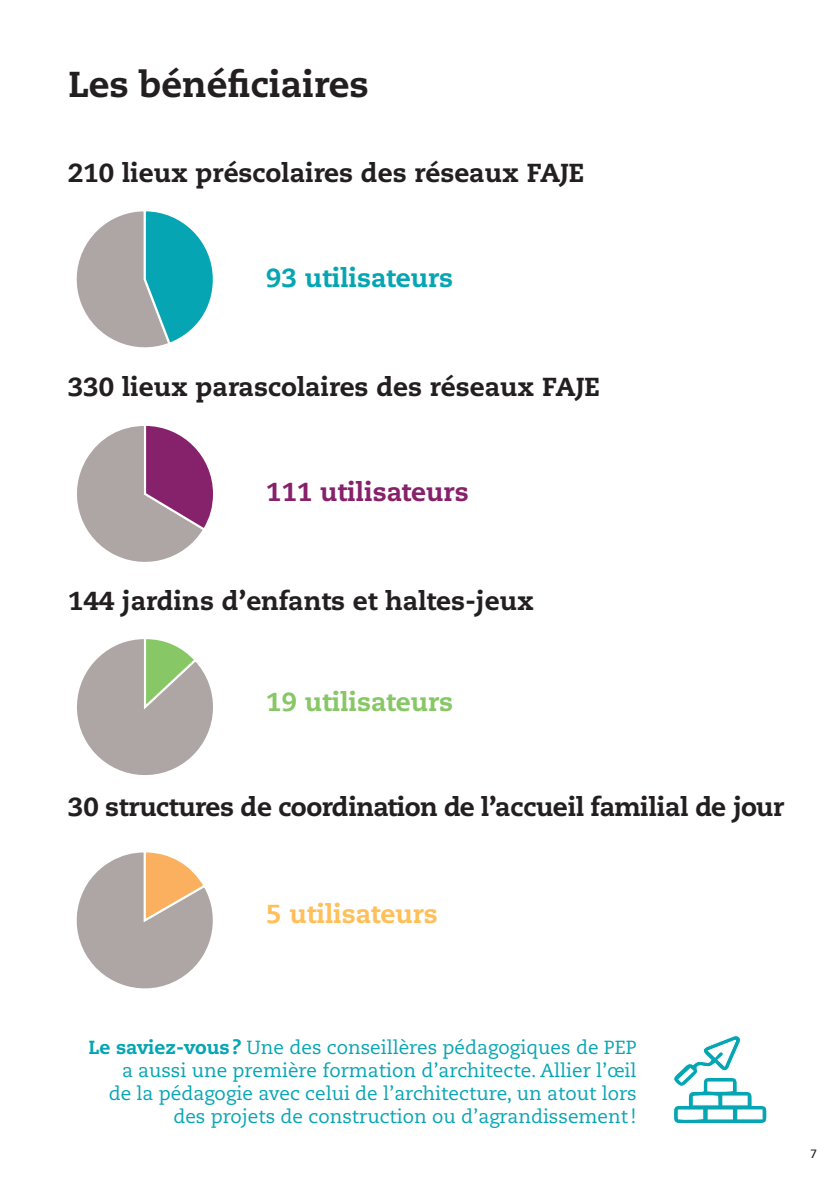
<style>
.page{position:relative;width:840px;height:1191px;background:#fff}
.page>*{position:absolute;margin:0;border:0;box-sizing:border-box;transform-origin:0 0}
.titre_2{font:800 36px "Caecilia LT";color:#231f20}
.sous_titres{font:800 26px "Caecilia LT";color:#231f20}
.sous_titres-2{font:800 26px "Caecilia LT";color:#86216b}
.sous_titres-3{font:800 26px "Caecilia LT";color:#06a5b4}
.sous_titres-4{font:800 26px "Caecilia LT";color:#87c765}
.sous_titres-5{font:800 26px "Caecilia LT";color:#ffbf59}
.texte{font:19px/22.8px "Caecilia LT";color:#06a5b4;text-align:right}
.t1{font:500 12px "Avenir Next";color:#231f20}
.s1{font-weight:800}
</style>
<div class="page">
<svg style="left:76px;top:211px;width:137px;height:137px"></svg>
<svg style="left:77px;top:426px;width:136px;height:136px"></svg>
<svg style="left:77px;top:639px;width:136px;height:136px"></svg>
<svg style="left:76px;top:852px;width:137px;height:137px"></svg>
<svg style="left:673px;top:1035px;width:94px;height:89px"></svg>
<p class="titre_2" style="left:68px;top:63px;width:302px">Les bénéficiaires</p>
<p class="sous_titres" style="left:68px;top:157px;width:517px">210 lieux préscolaires des réseaux FAJE</p>
<p class="sous_titres-3" style="left:266px;top:262px;width:188px">93 utilisateurs</p>
<p class="sous_titres" style="left:68px;top:371px;width:533px">330 lieux parascolaires des réseaux FAJE</p>
<p class="sous_titres-2" style="left:266px;top:476px;width:204px">111 utilisateurs</p>
<p class="sous_titres" style="left:68px;top:584px;width:467px">144 jardins d’enfants et haltes-jeux</p>
<p class="sous_titres-4" style="left:266px;top:685px;width:188px">19 utilisateurs</p>
<p class="sous_titres" style="left:68px;top:791px;width:717px">30 structures de coordination de l’accueil familial de jour</p>
<p class="sous_titres-5" style="left:266px;top:898px;width:173px">5 utilisateurs</p>
<p class="texte" style="left:89px;top:1036px;width:549px"><span class="s1">Le saviez-vous?</span> Une des conseillères pédagogiques de PEP a aussi une première formation d’architecte. Allier l’œil<br>de la pédagogie avec celui de l’architecture, un atout lors des projets de construction ou d’agrandissement!</p>
<p class="t1" style="left:809px;top:1143px;width:9px">7</p>
</div>
